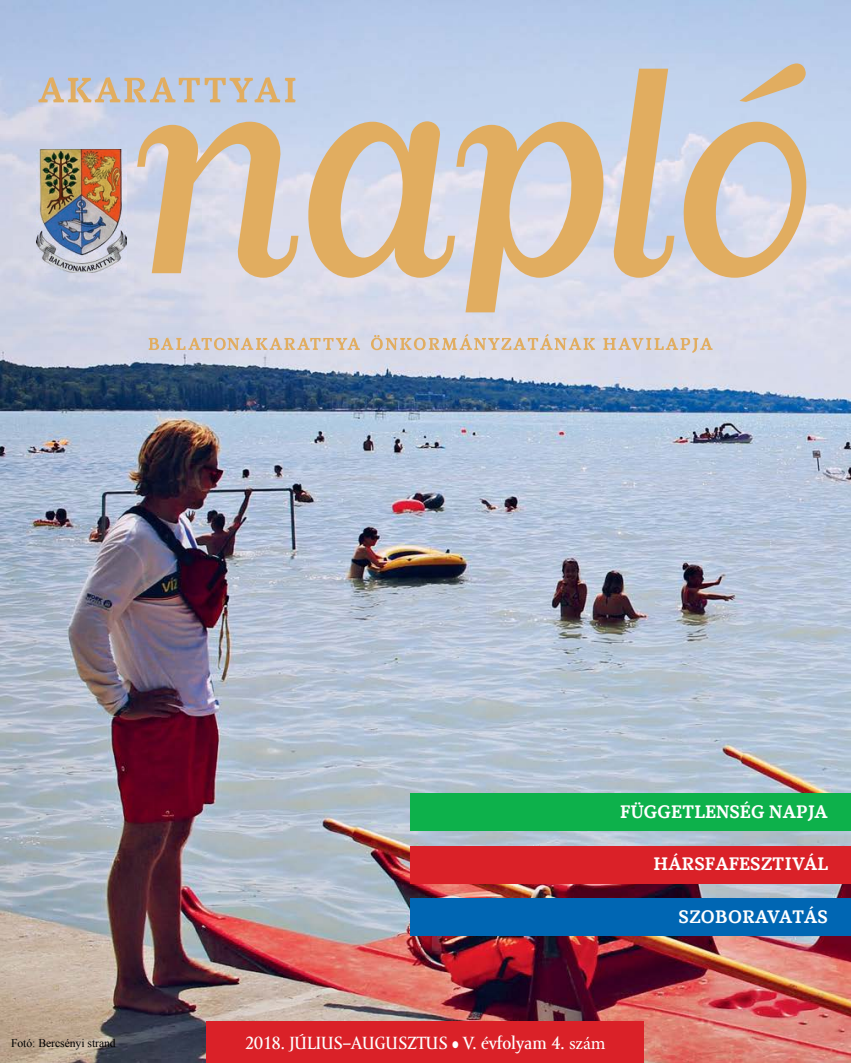
<style>
.page{position:relative;width:851px;height:1063px;background:#fff}
.page>*{position:absolute;margin:0;border:0;box-sizing:border-box;transform-origin:0 0}
.t1{font:700 18px "Marta";color:#fff}
.t2{font:18px "Amor Serif Text Pro";color:#fff}
.t3{font:11.7px "Times New Roman";letter-spacing:-.005em;color:#000}
.s1{font-family:"Minion Pro"}
</style>
<div class="page">
<img style="left:0;top:0;width:850px;height:1063px">
<div style="left:410px;top:794px;width:440px;height:37px;background:#0db14b"></div>
<div style="left:410px;top:898px;width:440px;height:38px;background:#0066b3"></div>
<div style="left:410px;top:846px;width:440px;height:38px;background:#da2128"></div>
<div style="left:207px;top:1022px;width:437px;height:41px;background:#da2128"></div>
<svg style="left:148px;top:334px;width:564px;height:19px;background:#d9cfc8"></svg>
<svg style="left:39px;top:63px;width:767px;height:249px;background:#d3cac3"></svg>
<img style="left:36px;top:149px;width:90px;height:124px">
<p class="t3" style="left:11px;top:1036px;width:106px">Fotó: Bercsényi strand</p>
<p class="t1" style="left:620px;top:801px;width:209px">FÜGGETLENSÉG NAPJA</p>
<p class="t1" style="left:653px;top:853px;width:176px">HÁRSFAFESZTIVÁL</p>
<p class="t1" style="left:678px;top:906px;width:151px">SZOBORAVATÁS</p>
<p class="t2" style="left:245px;top:1034px;width:362px">2018. JÚLIUS–AUGUSZTUS • V. évfolyam 4. <span class="s1">szám</span></p>
</div>
